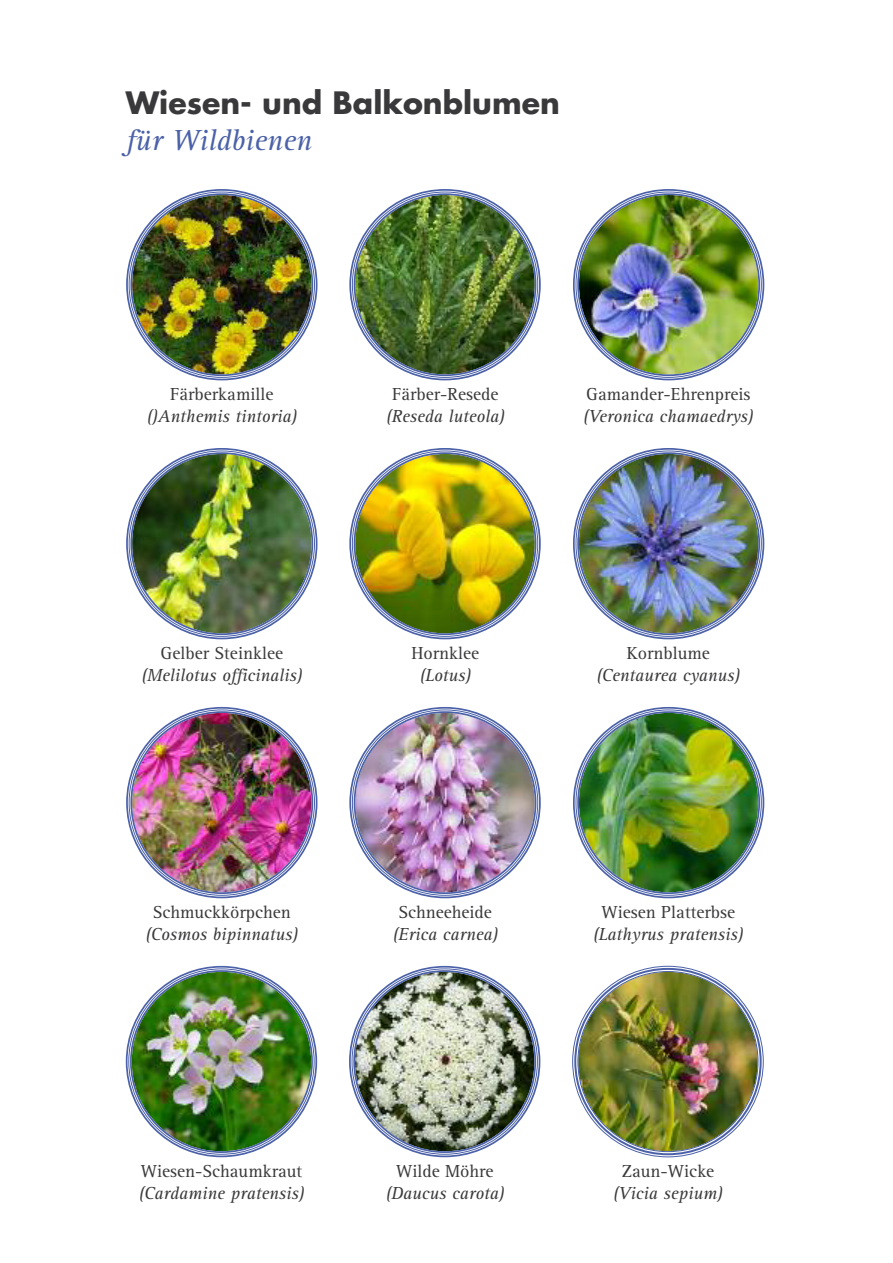
<style>
.page{position:relative;width:893px;height:1263px;background:#fff}
.page>*{position:absolute;margin:0;border:0;box-sizing:border-box;transform-origin:0 0}
.t1{font:700 30px "Futura LT";color:#39383a}
.t2{font:italic 30px "Agfa Rotis Serif";color:#4b61a8}
.t3{font:italic 18px "Agfa Rotis Serif";color:#39383a}
.t4{font:18px "Agfa Rotis Serif";color:#39383a}
</style>
<div class="page">
<img style="left:126px;top:189px;width:192px;height:192px">
<img style="left:349px;top:189px;width:192px;height:192px">
<img style="left:573px;top:189px;width:192px;height:192px">
<img style="left:126px;top:448px;width:192px;height:192px">
<img style="left:349px;top:448px;width:192px;height:192px">
<img style="left:573px;top:448px;width:192px;height:192px">
<img style="left:126px;top:707px;width:192px;height:192px">
<img style="left:349px;top:707px;width:192px;height:192px">
<img style="left:573px;top:707px;width:192px;height:192px">
<svg style="left:349px;top:965px;width:192px;height:193px"></svg>
<img style="left:572px;top:965px;width:192px;height:192px">
<img style="left:125px;top:965px;width:193px;height:193px">
<h1 class="t1" style="left:126px;top:90px;width:436px">Wiesen- und Balkonblumen</h1>
<h1 class="t2" style="left:126px;top:130px;width:188px">für Wildbienen</h1>
<p class="t4" style="left:170px;top:388px;width:105px">Färberkamille</p>
<p class="t3" style="left:146px;top:410px;width:152px">()Anthemis tintoria)</p>
<p class="t4" style="left:392px;top:388px;width:108px">Färber-Resede</p>
<p class="t3" style="left:386px;top:410px;width:121px">(Reseda luteola)</p>
<p class="t4" style="left:586px;top:388px;width:166px">Gamander-Ehrenpreis</p>
<p class="t3" style="left:583px;top:410px;width:172px">(Veronica chamaedrys)</p>
<p class="t4" style="left:161px;top:647px;width:124px">Gelber Steinklee</p>
<p class="t3" style="left:141px;top:669px;width:163px">(Melilotus officinalis)</p>
<p class="t4" style="left:153px;top:906px;width:140px">Schmuckkörpchen</p>
<p class="t3" style="left:145px;top:928px;width:154px">(Cosmos bipinnatus)</p>
<p class="t4" style="left:411px;top:647px;width:69px">Hornklee</p>
<p class="t3" style="left:419px;top:669px;width:53px">(Lotus)</p>
<p class="t4" style="left:398px;top:906px;width:95px">Schneeheide</p>
<p class="t3" style="left:392px;top:928px;width:107px">(Erica carnea)</p>
<p class="t4" style="left:627px;top:647px;width:85px">Kornblume</p>
<p class="t3" style="left:596px;top:669px;width:146px">(Centaurea cyanus)</p>
<p class="t4" style="left:602px;top:906px;width:135px">Wiesen Platterbse</p>
<p class="t3" style="left:593px;top:928px;width:152px">(Lathyrus pratensis)</p>
<p class="t4" style="left:141px;top:1165px;width:163px">Wiesen-Schaumkraut</p>
<p class="t3" style="left:138px;top:1187px;width:167px">(Cardamine pratensis)</p>
<p class="t4" style="left:396px;top:1165px;width:99px">Wilde Möhre</p>
<p class="t3" style="left:385px;top:1187px;width:120px">(Daucus carota)</p>
<p class="t4" style="left:622px;top:1165px;width:94px">Zaun-Wicke</p>
<p class="t3" style="left:613px;top:1187px;width:111px">(Vicia sepium)</p>
</div>
